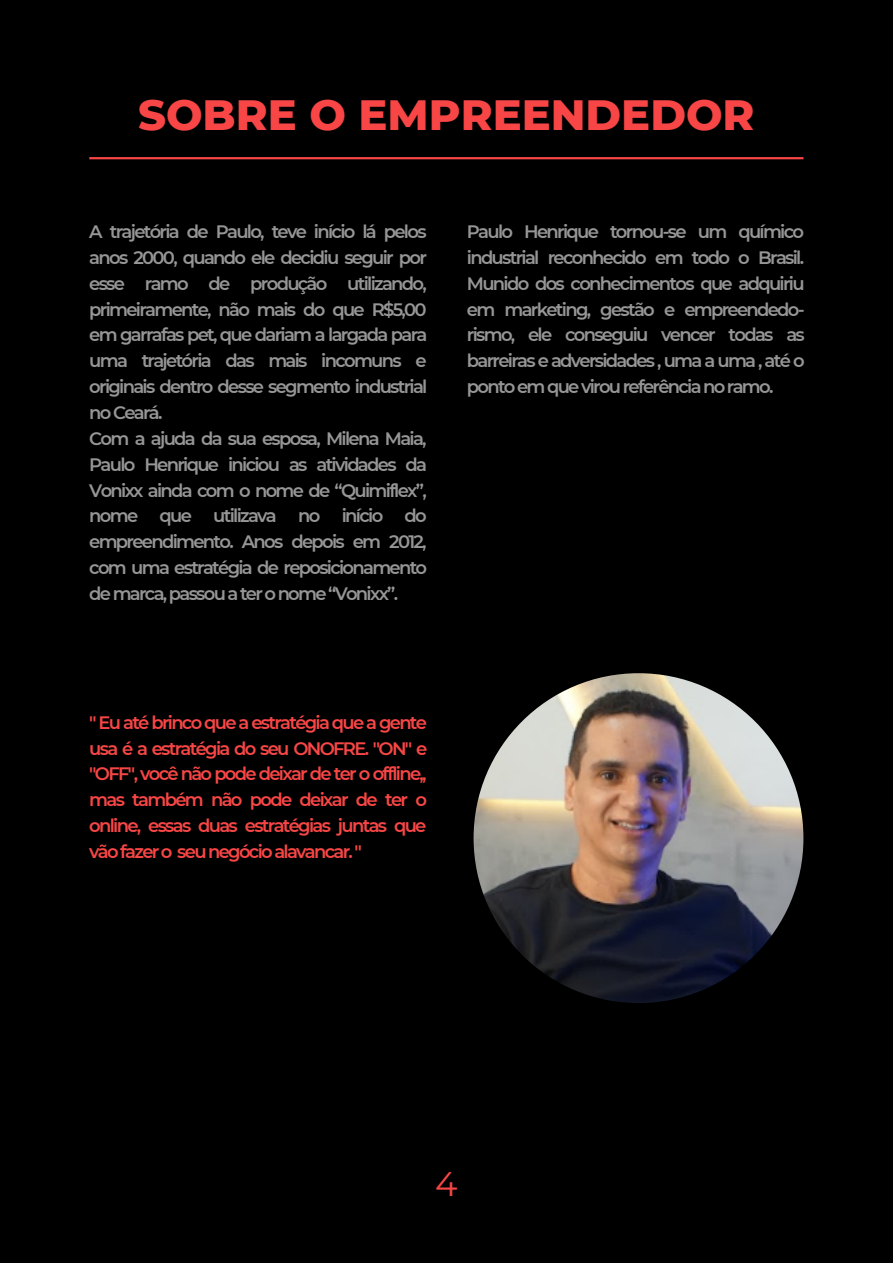
<style>
.page{position:relative;width:893px;height:1264px;background:#fff}
.page>*{position:absolute;margin:0;border:0;box-sizing:border-box;transform-origin:0 0}
.t1{font:800 43.2px "Montserrat";color:#f84646}
.t2{font:33.9px "Montserrat";color:#f84646}
.t3{font:600 18px/25.8px "Montserrat";letter-spacing:-.095em;color:#969696}
.t4{font:600 18px/25.8px "Montserrat";letter-spacing:-.095em;color:#f84646;text-align:justify}
</style>
<div class="page">
<div style="left:0;top:0;width:892px;height:1262px;background:#000"></div>
<hr style="left:89px;top:157px;width:714px;height:2px;background:#f84646">
<img style="left:473px;top:673px;width:330px;height:330px;border-radius:50%">
<h1 class="t1" style="left:138px;top:88px;width:618px">SOBRE O EMPREENDEDOR</h1>
<p class="t3" style="left:89px;top:218px;width:340px">A trajetória de Paulo, teve início lá pelos anos 2000, quando ele decidiu seguir por esse ramo de produção utilizando, primeiramente, não mais do que R$5,00 em garrafas pet, que dariam a largada para uma trajetória das mais incomuns e originais dentro desse segmento industrial no Ceará.<br>Com a ajuda da sua esposa, Milena Maia, Paulo Henrique iniciou as atividades da Vonixx ainda com o nome de “Quimiflex”, nome que utilizava no início do empreendimento. Anos depois em 2012, com uma estratégia de reposicionamento de marca, passou a ter o nome “Vonixx”.</p>
<p class="t3" style="left:467px;top:218px;width:339px;text-align:justify">Paulo Henrique tornou-se um químico industrial reconhecido em todo o Brasil.<br>Munido dos conhecimentos que adquiriu em marketing, gestão e empreendedo&shy;rismo, ele conseguiu vencer todas as barreiras e adversidades , uma a uma , até o ponto em que virou referência no ramo.</p>
<p class="t4" style="left:89px;top:709px;width:339px">" Eu até brinco que a estratégia que a gente usa é a estratégia do seu ONOFRE. "ON" e "OFF", você não pode deixar de ter o offline,, mas também não pode deixar de ter o online, essas duas estratégias juntas que vão fazer o seu negócio alavancar. "</p>
<h2 class="t2" style="left:435px;top:1163px;width:24px">4</h2>
</div>
